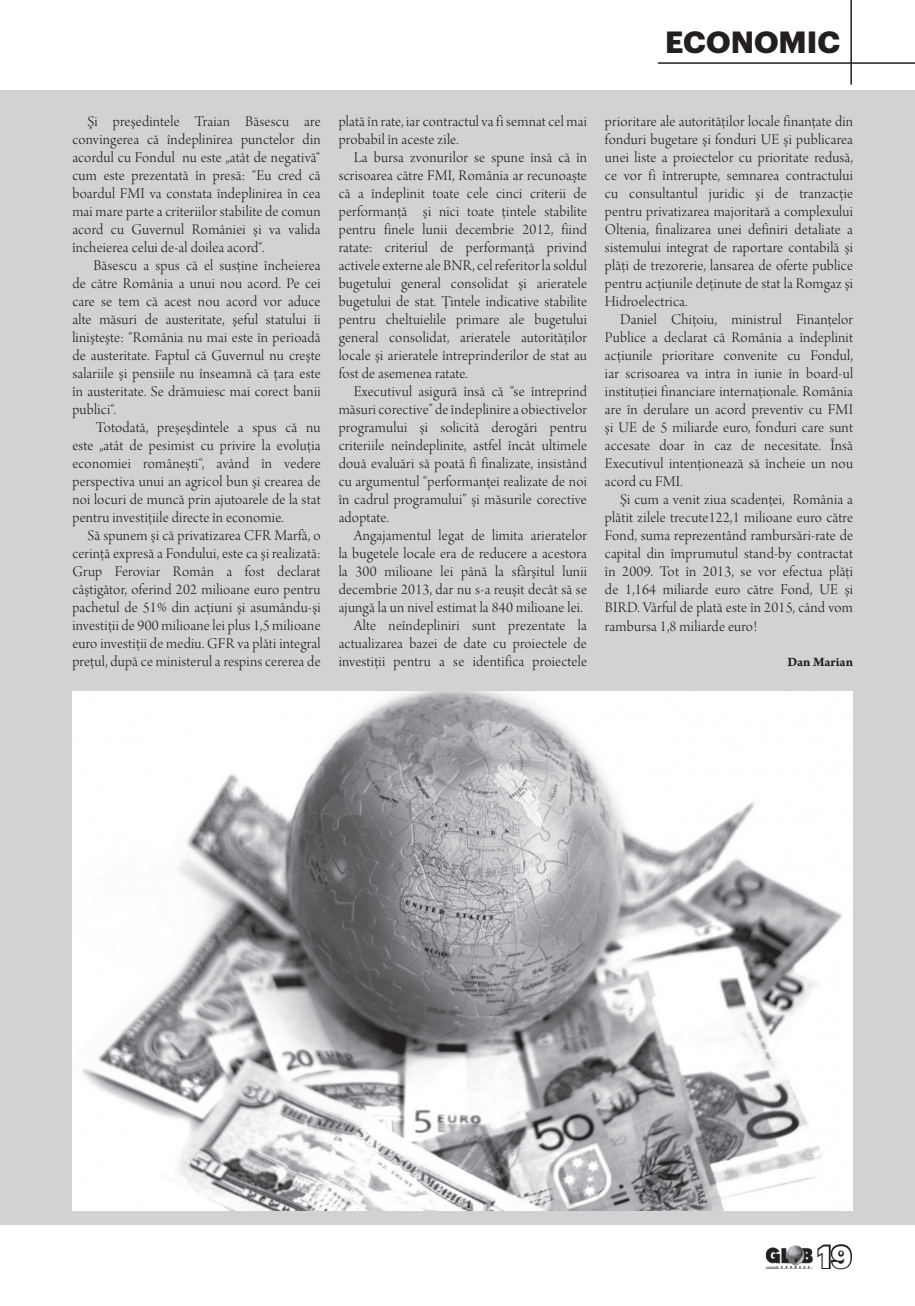
<style>
.page{position:relative;width:915px;height:1306px;background:#fff}
.page>*{position:absolute;margin:0;border:0;box-sizing:border-box;transform-origin:0 0}
.t1{font:700 30px "Graphik";color:#231f20}
.t2{font:700 30px "Graphik";color:#fff}
.t3{font:15.75px/18px "Arno Pro Light Display";letter-spacing:.015em;color:#231f20;text-align:justify}
.t4{font:13.5px "Arno Pro Bold Sm Text";letter-spacing:-.005em;color:#231f20}
</style>
<div class="page">
<div style="left:0;top:90px;width:914px;height:1135px;background:#d1d2d4"></div>
<hr style="left:850px;top:0;width:1px;height:85px;background:#231f20">
<hr style="left:657px;top:62px;width:257px;height:2px;background:#231f20">
<svg style="left:817px;top:1244px;width:35px;height:26px"></svg>
<img style="left:765px;top:1245px;width:48px;height:24px">
<img style="left:72px;top:691px;width:780px;height:519px">
<h1 class="t1" style="left:665px;top:18px;width:176px">ECONOMIC</h1>
<p class="t3" style="left:72px;top:113px;width:250px;text-indent:15px">Şi preşedintele Traian Băsescu are convingerea că îndeplinirea punctelor din acordul cu Fondul nu este „atât de negativă“ cum este prezentată în presă: “Eu cred că boardul FMI va constata îndeplinirea în cea mai mare parte a criteriilor stabilite de comun acord cu Guvernul României şi va valida încheierea celui de-al doilea acord“.</p>
<p class="t3" style="left:72px;top:257px;width:250px;text-indent:21px">Băsescu a spus că el susţine încheierea de către România a unui nou acord. Pe cei care se tem că acest nou acord vor aduce alte măsuri de austeritate, şeful statului îi linişteşte: “România nu mai este în perioadă de austeritate. Faptul că Guvernul nu creşte salariile şi pensiile nu înseamnă că ţara este în austeritate. Se drămuiesc mai corect banii publici“.</p>
<p class="t3" style="left:72px;top:419px;width:250px;text-indent:24px">Totodată, preşeşdintele a spus că nu este „atât de pesimist cu privire la evoluţia economiei româneşti“, având în vedere perspectiva unui an agricol bun şi crearea de noi locuri de muncă prin ajutoarele de la stat pentru investiţiile directe în economie.</p>
<p class="t3" style="left:72px;top:527px;width:250px;text-indent:15px">Să spunem şi că privatizarea CFR Marfă, o cerinţă expresă a Fondului, este ca şi realizată:<br>Grup Feroviar Român a fost declarat câştigător, oferind 202 milioane euro pentru pachetul de 51% din acţiuni şi asumându-şi investiţii de 900 milioane lei plus 1,5 milioane euro investiţii de mediu. GFR va plăti integral preţul, după ce ministerul a respins cererea de</p>
<p class="t3" style="left:338px;top:113px;width:250px">plată în rate, iar contractul va fi semnat cel mai probabil în aceste zile.</p>
<p class="t3" style="left:338px;top:149px;width:250px;text-indent:15px">La bursa zvonurilor se spune însă că în scrisoarea către FMI, România ar recunoaşte că a îndeplinit toate cele cinci criterii de performanţă şi nici toate ţintele stabilite pentru finele lunii decembrie 2012, fiind ratate: criteriul de performanţă privind activele externe ale BNR, cel referitor la soldul bugetului general consolidat şi arieratele bugetului de stat. Ţintele indicative stabilite pentru cheltuielile primare ale bugetului general consolidat, arieratele autorităţilor locale şi arieratele întreprinderilor de stat au fost de asemenea ratate.</p>
<p class="t3" style="left:338px;top:383px;width:250px;text-indent:15px">Executivul asigură însă că “se întreprind măsuri corective” de îndeplinire a obiectivelor programului şi solicită derogări pentru criteriile neîndeplinite, astfel încât ultimele două evaluări să poată fi finalizate, insistând cu argumentul “performanţei realizate de noi în cadrul programului” şi măsurile corective adoptate.</p>
<p class="t3" style="left:338px;top:528px;width:250px;text-align:right">Angajamentul legat de limita arieratelor<br>la bugetele locale era de reducere a acestora la 300 milioane lei până la sfârşitul lunii decembrie 2013, dar nu s-a reuşit decât să se ajungă la un nivel estimat la 840 milioane lei.<br>Alte neîndepliniri sunt prezentate la actualizarea bazei de date cu proiectele de investiţii pentru a se identifica proiectele</p>
<p class="t3" style="left:604px;top:114px;width:249px">prioritare ale autorităţilor locale finanţate din fonduri bugetare şi fonduri UE şi publicarea unei liste a proiectelor cu prioritate redusă, ce vor fi întrerupte, semnarea contractului cu consultantul juridic şi de tranzacţie pentru privatizarea majoritară a complexului Oltenia, finalizarea unei definiri detaliate a sistemului integrat de raportare contabilă şi plăţi de trezorerie, lansarea de oferte publice pentru acţiunile deţinute de stat la Romgaz şi Hidroelectrica.</p>
<p class="t3" style="left:604px;top:312px;width:249px;text-indent:15px">Daniel Chiţoiu, ministrul Finanţelor Publice a declarat că România a îndeplinit acţiunile prioritare convenite cu Fondul, iar scrisoarea va intra în iunie în board-ul instituţiei financiare internaţionale. România are în derulare un acord preventiv cu FMI şi UE de 5 miliarde euro, fonduri care sunt accesate doar în caz de necesitate. Însă Executivul intenţionează să încheie un nou acord cu FMI.</p>
<p class="t3" style="left:604px;top:492px;width:249px;text-indent:15px">Şi cum a venit ziua scadenţei, România a plătit zilele trecute122,1 milioane euro către Fond, suma reprezentând rambursări-rate de capital din împrumutul stand-by contractat în 2009. Tot în 2013, se vor efectua plăţi de 1,164 miliarde euro către Fond, UE şi BIRD. Vârful de plată este în 2015, când vom rambursa 1,8 miliarde euro!</p>
<p class="t4" style="left:787px;top:654px;width:67px">Dan Marian</p>
<h1 class="t2" style="left:817px;top:1233px;width:35px">19</h1>
</div>
